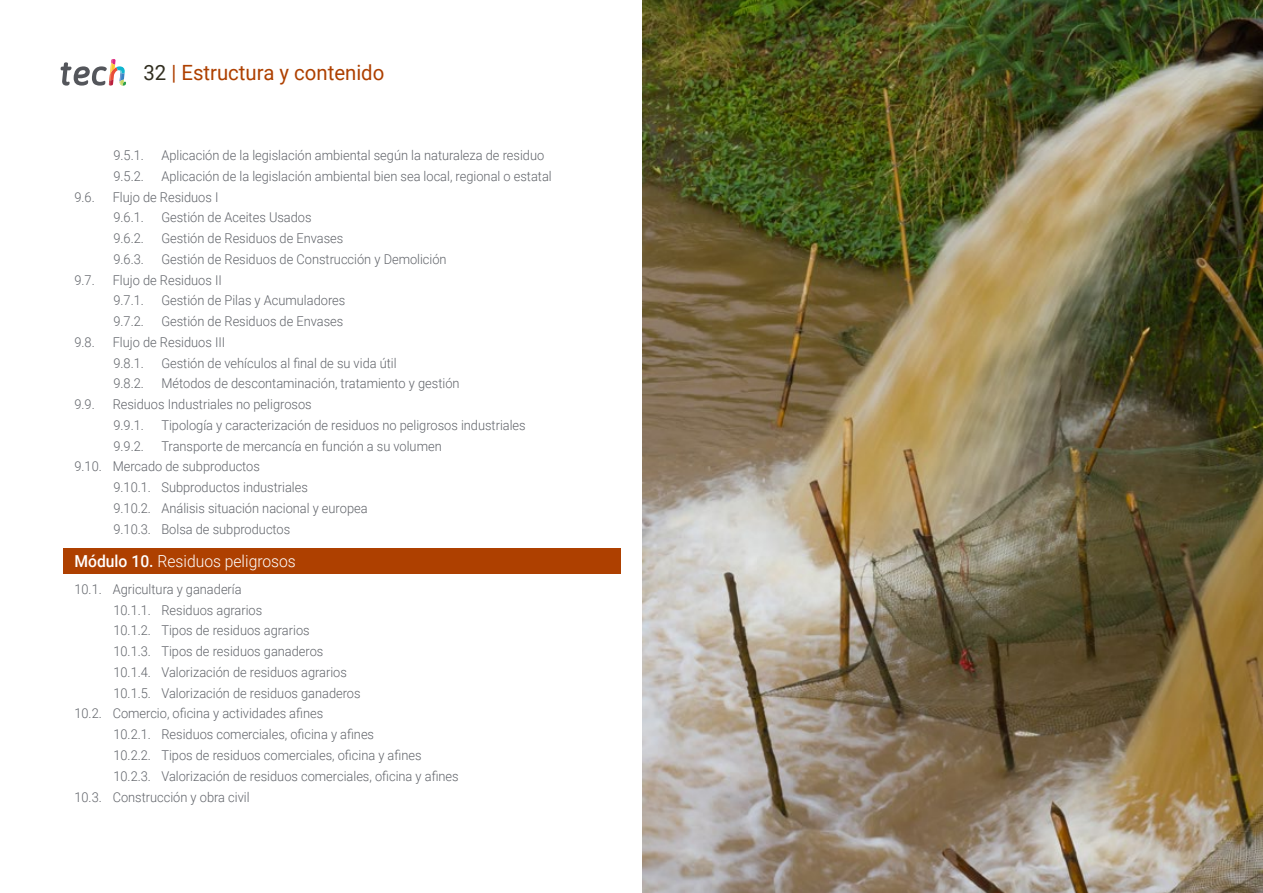
<style>
.page{position:relative;width:1263px;height:893px;background:#fff}
.page>*{position:absolute;margin:0;border:0;box-sizing:border-box;transform-origin:0 0}
.t1{font:21px "Roboto";color:#ae4000}
.t2{font:300 16.5px "Roboto";color:#fff;scale:.95 1}
.t3{font:300 13.5px/20.7px "Roboto";color:#61646a;scale:.95 1}
.s1{color:#312e20}
.s2{font-weight:500}
</style>
<div class="page">
<svg style="left:61px;top:59px;width:65px;height:27px"></svg>
<img style="left:642px;top:0;width:621px;height:893px">
<div style="left:63px;top:548px;width:558px;height:25px;background:#ae4000"></div>
<h1 class="t1" style="left:144px;top:57px;width:242px"><span class="s1">32</span> | Estructura y contenido</h1>
<p class="t3" style="left:113px;top:144px;width:34px">9.5.1.</p>
<p class="t3" style="left:161px;top:144px;width:404px">Aplicación de la legislación ambiental según la naturaleza de residuo</p>
<p class="t3" style="left:113px;top:165px;width:34px">9.5.2.</p>
<p class="t3" style="left:161px;top:165px;width:412px">Aplicación de la legislación ambiental bien sea local, regional o estatal</p>
<p class="t3" style="left:74px;top:186px;width:23px">9.6.</p>
<p class="t3" style="left:113px;top:186px;width:113px">Flujo de Residuos I<br>9.6.1.</p>
<p class="t3" style="left:161px;top:207px;width:160px">Gestión de Aceites Usados</p>
<p class="t3" style="left:113px;top:227px;width:34px">9.6.2.</p>
<p class="t3" style="left:161px;top:227px;width:193px">Gestión de Residuos de Envases</p>
<p class="t3" style="left:113px;top:248px;width:34px">9.6.3.</p>
<p class="t3" style="left:161px;top:248px;width:302px">Gestión de Residuos de Construcción y Demolición</p>
<p class="t3" style="left:74px;top:269px;width:23px">9.7.</p>
<p class="t3" style="left:113px;top:269px;width:116px">Flujo de Residuos II<br>9.7.1.</p>
<p class="t3" style="left:161px;top:290px;width:195px">Gestión de Pilas y Acumuladores</p>
<p class="t3" style="left:113px;top:310px;width:34px">9.7.2.</p>
<p class="t3" style="left:161px;top:310px;width:193px">Gestión de Residuos de Envases</p>
<p class="t3" style="left:74px;top:331px;width:23px">9.8.</p>
<p class="t3" style="left:113px;top:331px;width:120px">Flujo de Residuos III<br>9.8.1.</p>
<p class="t3" style="left:161px;top:352px;width:249px">Gestión de vehículos al final de su vida útil</p>
<p class="t3" style="left:113px;top:373px;width:34px">9.8.2.</p>
<p class="t3" style="left:161px;top:373px;width:315px">Métodos de descontaminación, tratamiento y gestión</p>
<p class="t3" style="left:74px;top:393px;width:23px">9.9.</p>
<p class="t3" style="left:113px;top:393px;width:211px">Residuos Industriales no peligrosos<br>9.9.1.</p>
<p class="t3" style="left:161px;top:414px;width:385px">Tipología y caracterización de residuos no peligrosos industriales</p>
<p class="t3" style="left:113px;top:435px;width:34px">9.9.2.</p>
<p class="t3" style="left:161px;top:435px;width:297px">Transporte de mercancía en función a su volumen</p>
<p class="t3" style="left:74px;top:456px;width:197px">9.10. Mercado de subproductos</p>
<p class="t3" style="left:113px;top:476px;width:206px">9.10.1. Subproductos industriales</p>
<p class="t3" style="left:113px;top:497px;width:269px">9.10.2. Análisis situación nacional y europea</p>
<p class="t3" style="left:113px;top:518px;width:188px">9.10.3. Bolsa de subproductos</p>
<p class="t2" style="left:74px;top:549px;width:235px"><span class="s2">Módulo 10.</span> Residuos peligrosos</p>
<p class="t3" style="left:74px;top:578px;width:178px">10.1. Agricultura y ganadería</p>
<p class="t3" style="left:113px;top:599px;width:158px">10.1.1. Residuos agrarios</p>
<p class="t3" style="left:113px;top:620px;width:208px">10.1.2. Tipos de residuos agrarios</p>
<p class="t3" style="left:113px;top:641px;width:223px">10.1.3. Tipos de residuos ganaderos</p>
<p class="t3" style="left:113px;top:661px;width:247px">10.1.4. Valorización de residuos agrarios</p>
<p class="t3" style="left:113px;top:682px;width:262px">10.1.5. Valorización de residuos ganaderos</p>
<p class="t3" style="left:74px;top:703px;width:263px">10.2. Comercio, oficina y actividades afines</p>
<p class="t3" style="left:113px;top:724px;width:276px">10.2.1. Residuos comerciales, oficina y afines</p>
<p class="t3" style="left:113px;top:744px;width:326px">10.2.2. Tipos de residuos comerciales, oficina y afines</p>
<p class="t3" style="left:113px;top:765px;width:365px">10.2.3. Valorización de residuos comerciales, oficina y afines</p>
<p class="t3" style="left:74px;top:786px;width:186px">10.3. Construcción y obra civil</p>
</div>
